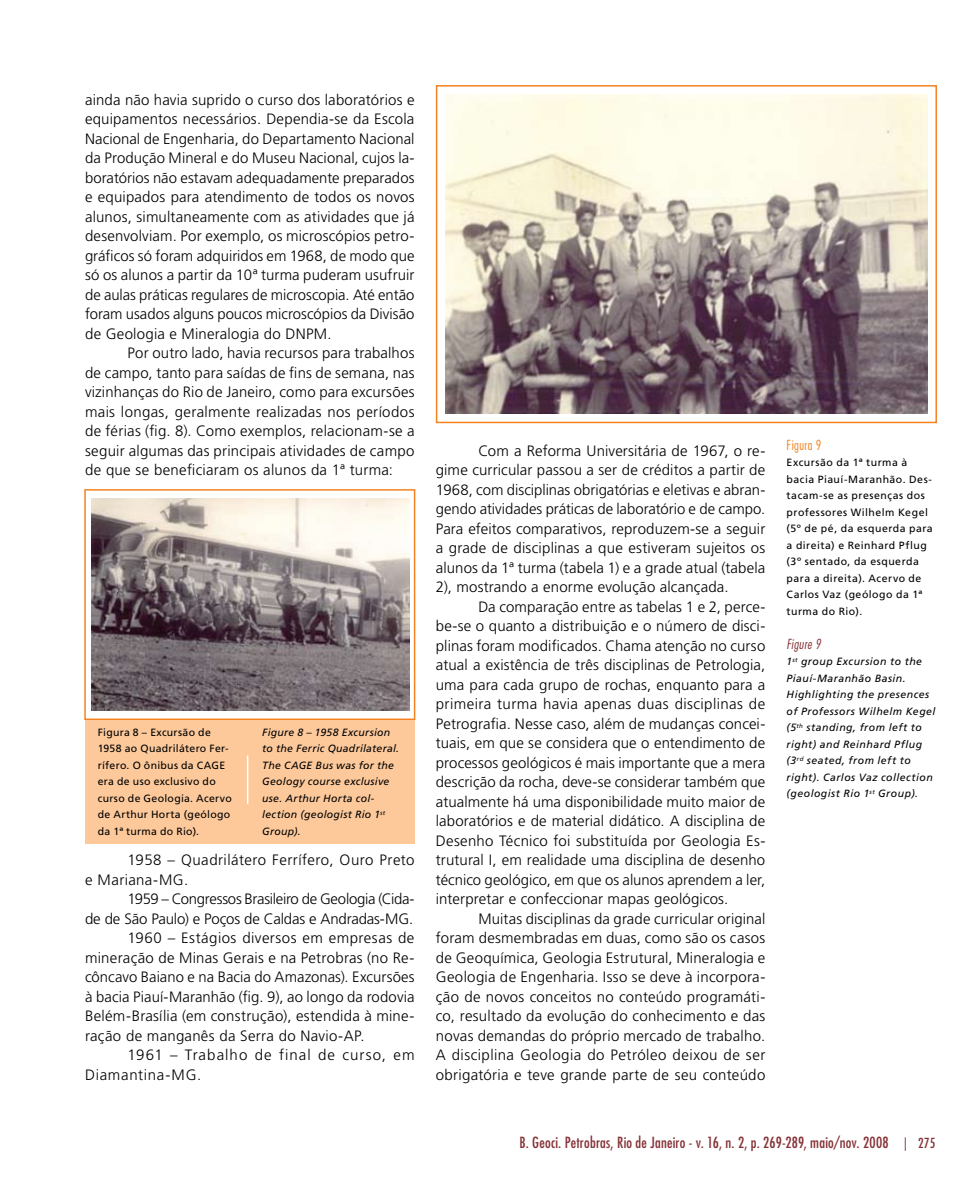
<style>
.page{position:relative;width:978px;height:1191px;background:#fff}
.page>*{position:absolute;margin:0;border:0;box-sizing:border-box;transform-origin:0 0}
.t1{font:300 15px/19.5px "Frutiger LT Std";letter-spacing:.015em;color:#000;text-align:justify}
.t2{font:condensed 15px "Futura Std";letter-spacing:.015em;color:#853135}
.t3{font:300 15px "Frutiger LT Std";letter-spacing:-.02em;color:#000}
.t4{font:300 15px "Frutiger LT Std";letter-spacing:-.01em;color:#000}
.t5{font:300 15px "Frutiger LT Std";letter-spacing:.07em;color:#000}
.t6{font:300 15px "Frutiger LT Std";letter-spacing:.045em;color:#000}
.t7{font:300 condensed 13.5px "Futura Std";letter-spacing:.03em;color:#f58220}
.t8{font:italic 300 condensed 13.5px "Futura Std";letter-spacing:.03em;color:#853135}
.t9{font:condensed 13.5px "Futura Std";color:#853135}
.t10{font:10.5px/16.5px "Frutiger LT Std";letter-spacing:.04em;color:#000}
.t11{font:italic 10.5px/16.5px "Frutiger LT Std";letter-spacing:.04em;color:#000}
</style>
<div class="page">
<div style="left:85px;top:719px;width:330px;height:124px;background:#fdc99b"></div>
<hr style="left:247px;top:755px;width:1px;height:49px;background:#fff">
<img style="left:91px;top:498px;width:319px;height:213px">
<div style="left:84px;top:489px;width:331px;height:231px;border:2px solid #f58220"></div>
<img style="left:445px;top:94px;width:483px;height:320px">
<div style="left:436px;top:85px;width:501px;height:338px;border:2px solid #f58220"></div>
<p class="t1" style="left:85px;top:90px;width:331px">ainda não havia suprido o curso dos laboratórios e equipamentos necessários. Dependia-se da Escola Nacional de Engenharia, do Departamento Nacional da Produção Mineral e do Museu Nacional, cujos la&shy;boratórios não estavam adequadamente preparados e equipados para atendimento de todos os novos alunos, simultaneamente com as atividades que já desenvolviam. Por exemplo, os microscópios petro&shy;gráficos só foram adquiridos em 1968, de modo que só os alunos a partir da 10ª turma puderam usufruir de aulas práticas regulares de microscopia. Até então foram usados alguns poucos microscópios da Divisão de Geologia e Mineralogia do DNPM.</p>
<p class="t1" style="left:85px;top:343px;width:331px;text-indent:43px">Por outro lado, havia recursos para trabalhos de campo, tanto para saídas de fins de semana, nas vizinhanças do Rio de Janeiro, como para excursões mais longas, geralmente realizadas nos períodos de férias (fig. 8). Como exemplos, relacionam-se a seguir algumas das principais atividades de campo de que se beneficiaram os alunos da 1ª turma:</p>
<p class="t10" style="left:98px;top:724px;width:135px">Figura 8 – Excursão de<br>1958 ao Quadrilátero Fer&shy;rífero. O ônibus da CAGE era de uso exclusivo do curso de Geologia. Acervo de Arthur Horta (geólogo da 1ª turma do Rio).</p>
<p class="t11" style="left:262px;top:724px;width:138px">Figure 8 – 1958 Excursion to the Ferric Quadrilateral.<br>The CAGE Bus was for the<br>Geology course exclusive use. Arthur Horta col&shy;lection (geologist Rio 1<sup>st<br></sup>Group).</p>
<p class="t1" style="left:85px;top:850px;width:331px;text-indent:43px">1958 – Quadrilátero Ferrífero, Ouro Preto e Mariana-MG.</p>
<p class="t3" style="left:128px;top:890px;width:289px">1959 – Congressos Brasileiro de Geologia (Cida-</p>
<p class="t4" style="left:85px;top:910px;width:330px">de de São Paulo) e Poços de Caldas e Andradas-MG.</p>
<p class="t1" style="left:128px;top:928px;width:288px">1960 – Estágios diversos em empresas de</p>
<p class="t1" style="left:85px;top:948px;width:331px">mineração de Minas Gerais e na Petrobras (no Re-</p>
<p class="t1" style="left:85px;top:967px;width:331px">côncavo Baiano e na Bacia do Amazonas). Excursões</p>
<p class="t1" style="left:85px;top:987px;width:331px">à bacia Piauí-Maranhão (fig. 9), ao longo da rodovia</p>
<p class="t1" style="left:85px;top:1006px;width:331px">Belém-Brasília (em construção), estendida à mine-</p>
<p class="t1" style="left:85px;top:1026px;width:281px">ração de manganês da Serra do Navio-AP.</p>
<p class="t5" style="left:128px;top:1046px;width:288px">1961 – Trabalho de final de curso, em</p>
<p class="t6" style="left:85px;top:1066px;width:118px">Diamantina-MG.</p>
<p class="t1" style="left:436px;top:441px;width:331px;text-indent:43px">Com a Reforma Universitária de 1967, o re&shy;gime curricular passou a ser de créditos a partir de 1968, com disciplinas obrigatórias e eletivas e abran&shy;gendo atividades práticas de laboratório e de campo.<br>Para efeitos comparativos, reproduzem-se a seguir a grade de disciplinas a que estiveram sujeitos os alunos da 1ª turma (tabela 1) e a grade atual (tabela 2), mostrando a enorme evolução alcançada.</p>
<p class="t1" style="left:436px;top:597px;width:331px;text-indent:43px">Da comparação entre as tabelas 1 e 2, perce&shy;be-se o quanto a distribuição e o número de disci&shy;plinas foram modificados. Chama atenção no curso atual a existência de três disciplinas de Petrologia, uma para cada grupo de rochas, enquanto para a primeira turma havia apenas duas disciplinas de Petrografia. Nesse caso, além de mudanças concei&shy;tuais, em que se considera que o entendimento de processos geológicos é mais importante que a mera descrição da rocha, deve-se considerar também que atualmente há uma disponibilidade muito maior de laboratórios e de material didático. A disciplina de Desenho Técnico foi substituída por Geologia Es&shy;trutural I, em realidade uma disciplina de desenho técnico geológico, em que os alunos aprendem a ler, interpretar e confeccionar mapas geológicos.</p>
<p class="t1" style="left:436px;top:909px;width:331px;text-indent:43px">Muitas disciplinas da grade curricular original foram desmembradas em duas, como são os casos de Geoquímica, Geologia Estrutural, Mineralogia e Geologia de Engenharia. Isso se deve à incorpora&shy;ção de novos conceitos no conteúdo programáti&shy;co, resultado da evolução do conhecimento e das novas demandas do próprio mercado de trabalho.<br>A disciplina Geologia do Petróleo deixou de ser obrigatória e teve grande parte de seu conteúdo</p>
<p class="t7" style="left:787px;top:437px;width:36px">Figura 9</p>
<p class="t10" style="left:787px;top:454px;width:148px">Excursão da 1ª turma à bacia Piauí-Maranhão. Des&shy;tacam-se as presenças dos professores Wilhelm Kegel (5º de pé, da esquerda para a direita) e Reinhard Pflug (3º sentado, da esquerda para a direita). Acervo de<br>Carlos Vaz (geólogo da 1ª turma do Rio).</p>
<p class="t8" style="left:787px;top:635px;width:36px">Figure 9</p>
<p class="t11" style="left:787px;top:653px;width:150px">1<sup>st</sup> group Excursion to the<br>Piauí-Maranhão Basin.<br>Highlighting the presences of Professors Wilhelm Kegel (5<sup>th</sup> standing, from left to right) and Reinhard Pflug (3<sup>rd</sup> seated, from left to right). Carlos Vaz collection (geologist Rio 1<sup>st</sup> Group).</p>
<p class="t2" style="left:519px;top:1134px;width:371px">B. Geoci. Petrobras, Rio de Janeiro - v. 16, n. 2, p. 269-289, maio/nov. 2008</p>
<p class="t9" style="left:904px;top:1135px;width:33px">| 275</p>
</div>
